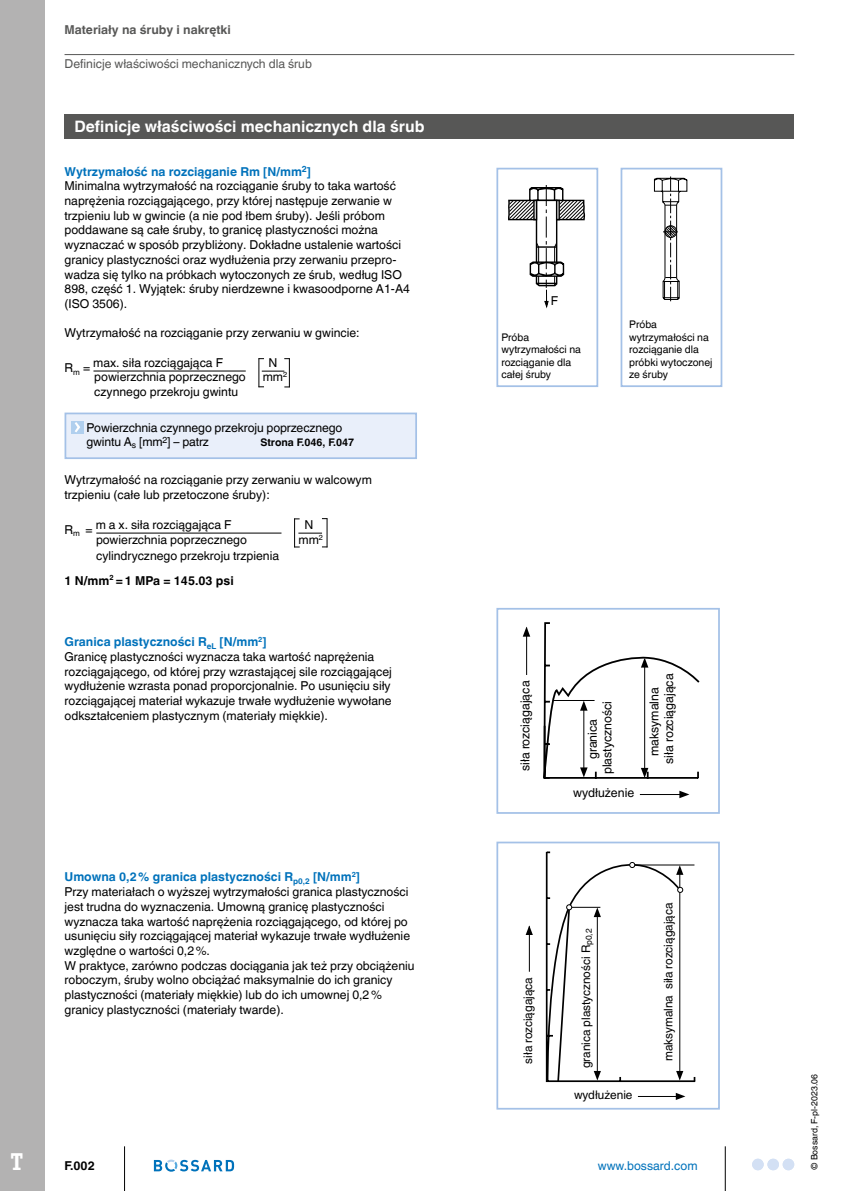
<style>
.page{position:relative;width:844px;height:1191px;background:#fff}
.page>*{position:absolute;margin:0;border:0;box-sizing:border-box;transform-origin:0 0}
.t1{font:700 24.5px "Officina Ser ITC Std";color:#fff}
.t2{font:700 15.75px "Helvetica World";color:#fff}
.t3{font:12.42px/14.9px "Helvetica World";color:#000;text-align:center}
.t4{font:12.25px/14.7px "Helvetica World";color:#000}
.t5{font:12.25px "Helvetica World";color:#575756}
.t6{font:700 12.25px "Helvetica World";color:#000}
.t7{font:700 12.25px "Helvetica World";color:#575756}
.t8{font:12.25px "Helvetica World";color:#0072bb}
.t9{font:11.9px "Helvetica World";color:#000}
.t10{font:10.5px/12.6px "Helvetica World";color:#000}
.t11{font:700 10.5px "Helvetica World";color:#000}
.t12{font:8.75px "Helvetica World";color:#000}
.s1{font-weight:700;color:#0072bb}
</style>
<div class="page">
<div style="left:0;top:0;width:45px;height:1191px;background:#b3b2b2"></div>
<div style="left:782px;top:1158px;width:12px;height:12px;background:#d3e0f4;border-radius:50%"></div>
<div style="left:767px;top:1158px;width:11px;height:12px;background:#d3e0f4;border-radius:50%"></div>
<div style="left:752px;top:1158px;width:11px;height:12px;background:#d3e0f4;border-radius:50%"></div>
<hr style="left:724px;top:1146px;width:1px;height:45px;background:#000">
<hr style="left:124px;top:1146px;width:1px;height:45px;background:#000">
<svg style="left:154px;top:1159px;width:80px;height:12px"></svg>
<hr style="left:64px;top:54px;width:730px;height:1px;background:#575756">
<div style="left:64px;top:114px;width:730px;height:25px;background:#575756"></div>
<svg style="left:508px;top:185px;width:77px;height:123px"></svg>
<div style="left:496px;top:168px;width:102px;height:219px;border:2px solid #a4c1e7"></div>
<svg style="left:653px;top:176px;width:34px;height:125px"></svg>
<div style="left:620px;top:168px;width:102px;height:219px;border:2px solid #a4c1e7"></div>
<hr style="left:526px;top:627px;width:1px;height:48px;background:#000">
<svg style="left:523px;top:626px;width:7px;height:10px"></svg>
<svg style="left:543px;top:622px;width:156px;height:177px"></svg>
<div style="left:496px;top:608px;width:223px;height:206px;border:2px solid #a4c1e7"></div>
<hr style="left:637px;top:1096px;width:46px;height:1px;background:#000">
<svg style="left:675px;top:1093px;width:10px;height:7px"></svg>
<hr style="left:529px;top:926px;width:1px;height:45px;background:#000">
<svg style="left:525px;top:925px;width:7px;height:10px"></svg>
<svg style="left:545px;top:851px;width:150px;height:232px"></svg>
<div style="left:496px;top:841px;width:223px;height:268px;border:2px solid #a4c1e7"></div>
<div style="left:65px;top:413px;width:351px;height:45px;background:#e9effa"></div>
<div style="left:71px;top:421px;width:13px;height:12px;background:#b0cfee"></div>
<svg style="left:75px;top:422px;width:5px;height:10px"></svg>
<div style="left:64px;top:412px;width:353px;height:47px;border:2px solid #a4c1e7"></div>
<hr style="left:93px;top:370px;width:153px;height:1px;background:#000">
<hr style="left:96px;top:532px;width:185px;height:1px;background:#000">
<svg style="left:294px;top:518px;width:33px;height:29px"></svg>
<svg style="left:258px;top:358px;width:32px;height:29px"></svg>
<p class="t7" style="left:64px;top:22px;width:168px">Materiały na śruby i nakrętki</p>
<p class="t5" style="left:64px;top:57px;width:249px">Definicje właściwości mechanicznych dla śrub</p>
<p class="t2" style="left:74px;top:118px;width:351px">Definicje właściwości mechanicznych dla śrub</p>
<p class="t4" style="left:64px;top:164px;width:347px"><span class="s1">Wytrzymałość na rozciąganie Rm [N/mm</span><sup>2</sup><span class="s1">]<br></span>Minimalna wytrzymałość na rozciąganie śruby to taka wartość naprężenia rozciągającego, przy której następuje zerwanie w trzpieniu lub w gwincie (a nie pod łbem śruby). Jeśli próbom poddawane są całe śruby, to granicę plastyczności można wyznaczać w sposób przybliżony. Dokładne ustalenie wartości granicy plastyczności oraz wydłużenia przy zerwaniu przepro&shy;wadza się tylko na próbkach wytoczonych ze śrub, według ISO 898, część 1. Wyjątek: śruby nierdzewne i kwasoodporne A1-A4 (ISO 3506).</p>
<p class="t4" style="left:64px;top:326px;width:296px">Wytrzymałość na rozciąganie przy zerwaniu w gwincie:</p>
<p class="t4" style="left:64px;top:355px;width:160px">R<sub>m</sub> = max. siła rozciągająca F</p>
<p class="t4" style="left:268px;top:355px;width:10px">N</p>
<p class="t4" style="left:94px;top:370px;width:153px">powierzchnia poprzecznego</p>
<p class="t4" style="left:262px;top:370px;width:26px">mm<sup>2</sup></p>
<p class="t4" style="left:94px;top:384px;width:145px">czynnego przekroju gwintu</p>
<p class="t4" style="left:86px;top:420px;width:257px">Powierzchnia czynnego przekroju poprzecznego gwintu A<sub>s</sub> [mm<sup>2</sup>] – patrz</p>
<p class="t11" style="left:260px;top:436px;width:95px">Strona F.046, F.047</p>
<p class="t4" style="left:64px;top:473px;width:309px">Wytrzymałość na rozciąganie przy zerwaniu w walcowym trzpieniu (całe lub przetoczone śruby):</p>
<p class="t4" style="left:64px;top:517px;width:168px">R<sub>m</sub> = m a x. siła rozciągająca F</p>
<p class="t4" style="left:304px;top:517px;width:10px">N</p>
<p class="t4" style="left:96px;top:532px;width:152px">powierzchnia poprzecznego</p>
<p class="t4" style="left:298px;top:532px;width:26px">mm<sup>2</sup></p>
<p class="t4" style="left:96px;top:548px;width:184px">cylindrycznego przekroju trzpienia</p>
<p class="t6" style="left:64px;top:573px;width:171px">1 N/mm<sup>2</sup> = 1 MPa = 145.03 psi</p>
<p class="t4" style="left:64px;top:634px;width:329px"><span class="s1">Granica plastyczności R</span><sub>eL</sub> <span class="s1">[N/mm</span><sup>2</sup><span class="s1">]<br></span>Granicę plastyczności wyznacza taka wartość naprężenia rozciągającego, od której przy wzrastającej sile rozciągającej wydłużenie wzrasta ponad proporcjonalnie. Po usunięciu siły rozciągającej materiał wykazuje trwałe wydłużenie wywołane odkształceniem plastycznym (materiały miękkie).</p>
<p class="t4" style="left:64px;top:870px;width:351px"><span class="s1">Umowna 0,2% granica plastyczności R</span><sub>p0,2</sub> <span class="s1">[N/mm</span><sup>2</sup><span class="s1">]<br></span>Przy materiałach o wyższej wytrzymałości granica plastyczności jest trudna do wyznaczenia. Umowną granicę plastyczności wyznacza taka wartość naprężenia rozciągającego, od której po usunięciu siły rozciągającej materiał wykazuje trwałe wydłużenie względne o wartości 0,2%.<br>W praktyce, zarówno podczas dociągania jak też przy obciążeniu roboczym, śruby wolno obciążać maksymalnie do ich granicy plastyczności (materiały miękkie) lub do ich umownej 0,2% granicy plastyczności (materiały twarde).</p>
<p class="t4" style="left:550px;top:293px;width:9px">F</p>
<p class="t10" style="left:501px;top:330px;width:81px">Próba wytrzymałości na rozciąganie dla całej śruby</p>
<p class="t10" style="left:629px;top:318px;width:85px">Próba wytrzymałości na rozciąganie dla próbki wytoczonej ze śruby</p>
<p class="t3" style="left:517px;top:771px;width:92px;rotate:-90deg">siła rozciągająca</p>
<p class="t3" style="left:646px;top:764px;width:92px;rotate:-90deg">maksymalna<br>siła rozciągająca</p>
<p class="t3" style="left:585px;top:774px;width:75px;rotate:-90deg">granica plastyczności</p>
<p class="t3" style="left:573px;top:785px;width:62px">wydłużenie</p>
<p class="t9" style="left:521px;top:1063px;width:88px;rotate:-90deg">siła rozciągająca</p>
<p class="t9" style="left:578px;top:1068px;width:141px;rotate:-90deg">granica plastyczności R<sub>p0,2</sub></p>
<p class="t9" style="left:574px;top:1088px;width:60px">wydłużenie</p>
<p class="t9" style="left:661px;top:1060px;width:160px;rotate:-90deg">maksymalna siła rozciągająca</p>
<h1 class="t1" style="left:11px;top:1146px;width:13px">T</h1>
<p class="t6" style="left:64px;top:1158px;width:32px">F.002</p>
<p class="t8" style="left:597px;top:1158px;width:101px">www.bossard.com</p>
<p class="t12" style="left:809px;top:1170px;width:97px;rotate:-90deg">© Bossard, F-pl-2023.06</p>
</div>
